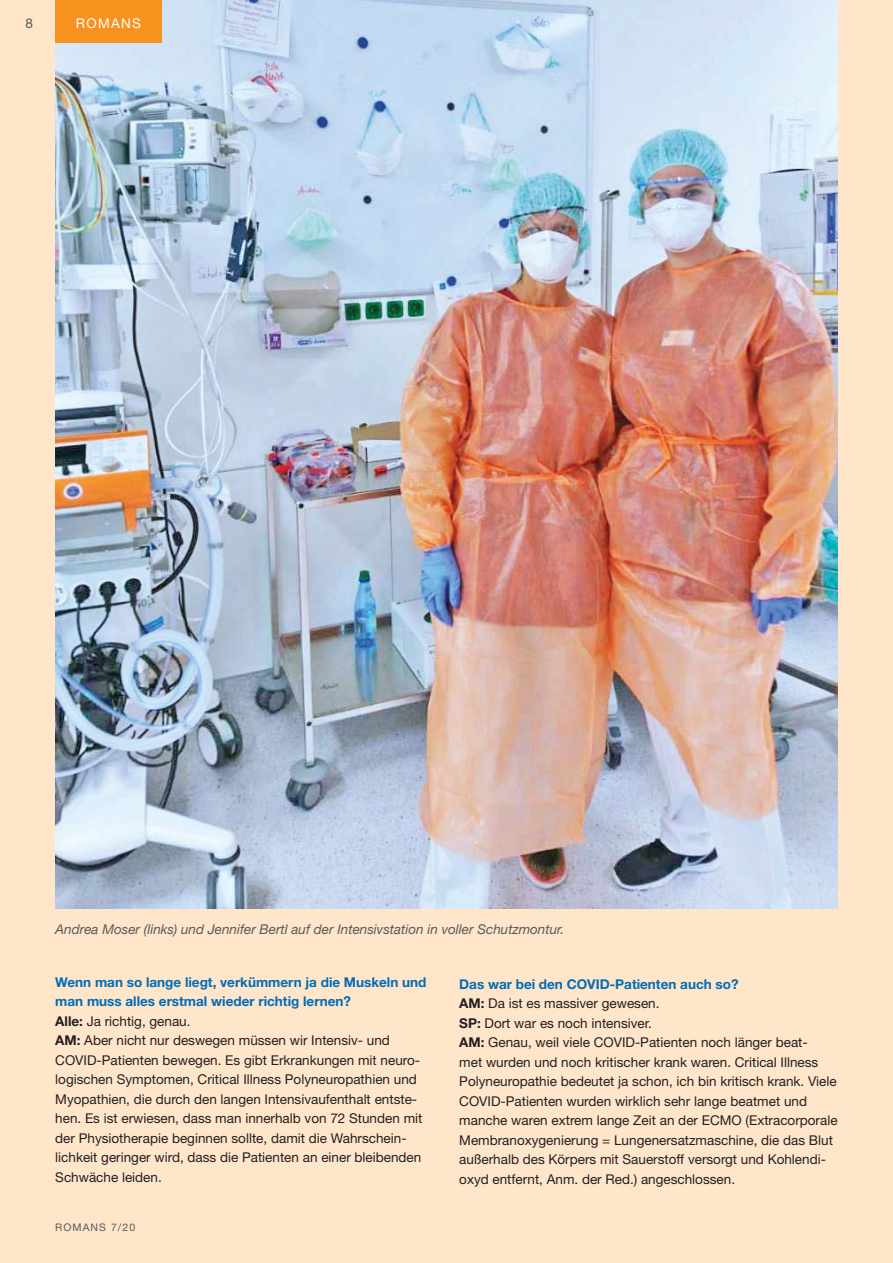
<style>
.page{position:relative;width:893px;height:1263px;background:#ffe5ca}
.page>*{position:absolute;margin:0;border:0;box-sizing:border-box;transform-origin:0 0}
.t1{font:13.5px/19.5px "Helvetica Neue";color:#231f20}
.t2{font:italic 13.5px "Helvetica Neue";color:#58595b}
.t3{font:13.5px "Helvetica Neue";letter-spacing:.1em;color:#fff}
.t4{font:13.5px "Helvetica Neue";color:#58595b}
.t5{font:10.5px "Helvetica Neue";letter-spacing:.1em;color:#58595b}
.s1{font-weight:700;color:#006cb7}
.s2{font-weight:700}
</style>
<div class="page">
<img style="left:55px;top:0;width:783px;height:909px">
<div style="left:55px;top:0;width:107px;height:43px;background:#f7921e"></div>
<p class="t4" style="left:26px;top:18px;width:9px">8</p>
<p class="t3" style="left:76px;top:18px;width:67px">ROMANS</p>
<p class="t2" style="left:55px;top:924px;width:510px">Andrea Moser (links) und Jennifer Bertl auf der Intensivstation in voller Schutzmontur.</p>
<p class="t1" style="left:55px;top:974px;width:373px"><span class="s1">Wenn man so lange liegt, verkümmern ja die Muskeln und man muss alles erstmal wieder richtig lernen?<br></span><span class="s2">Alle:</span> Ja richtig, genau.<br><span class="s2">AM:</span> Aber nicht nur deswegen müssen wir Intensiv- und COVID-Patienten bewegen. Es gibt Erkrankungen mit neuro&shy;logischen Symptomen, Critical Illness Polyneuropathien und Myopathien, die durch den langen Intensivaufenthalt entste&shy;hen. Es ist erwiesen, dass man innerhalb von 72 Stunden mit der Physiotherapie beginnen sollte, damit die Wahrschein&shy;lichkeit geringer wird, dass die Patienten an einer bleibenden Schwäche leiden.</p>
<p class="t1" style="left:459px;top:975px;width:380px"><span class="s1">Das war bei den COVID-Patienten auch so?<br></span><span class="s2">AM:</span> Da ist es massiver gewesen.<br><span class="s2">SP:</span> Dort war es noch intensiver.<br><span class="s2">AM:</span> Genau, weil viele COVID-Patienten noch länger beat-<br>met wurden und noch kritischer krank waren. Critical Illness Polyneuropathie bedeutet ja schon, ich bin kritisch krank. Viele COVID-Patienten wurden wirklich sehr lange beatmet und manche waren extrem lange Zeit an der ECMO (Extracorporale Membranoxygenierung = Lungenersatzmaschine, die das Blut außerhalb des Körpers mit Sauerstoff versorgt und Kohlendi&shy;oxyd entfernt, Anm. der Red.) angeschlossen.</p>
<p class="t5" style="left:55px;top:1223px;width:81px">ROMANS 7/20</p>
</div>
